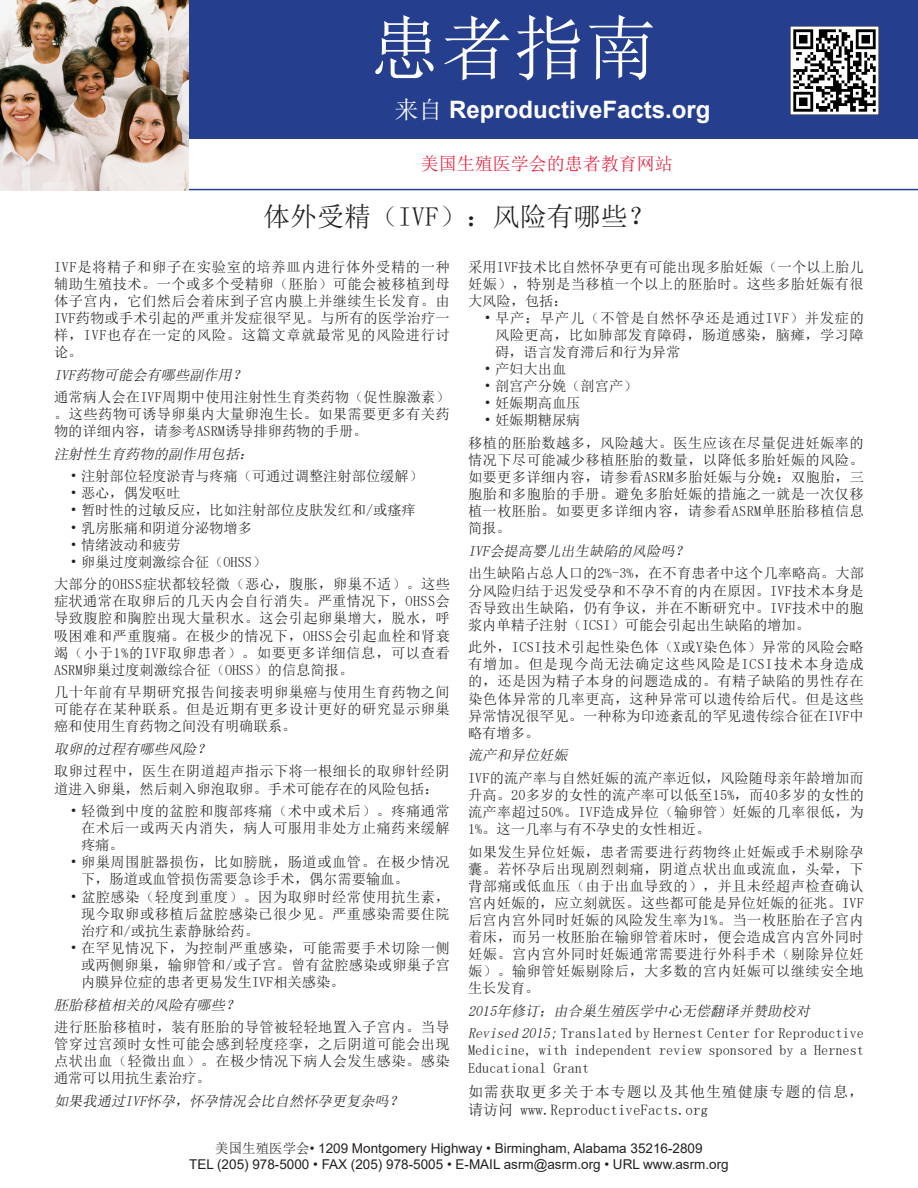
<style>
.page{position:relative;width:918px;height:1188px;background:#fff}
.page>*{position:absolute;margin:0;border:0;box-sizing:border-box;transform-origin:0 0}
.t1{font:72px "Sim Sun";color:#fff}
.t2{font:27px "Sim Sun";color:#231f20}
.t3{font:700 24px "Arial";color:#fff}
.t4{font:18px "Sim Sun";color:#e51836}
.t5{font:15px/18px "Sim Sun";letter-spacing:.06em;color:#231f20}
.t6{font:14.25px/17.1px "Sim Sun";letter-spacing:.015em;color:#231f20;text-align:justify}
.t7{font:italic 14.25px "Sim Sun";color:#231f20}
.t8{font:14.25px/17.1px "Sim Sun";letter-spacing:.035em;color:#231f20}
.t9{font:13.5px "Arial";color:#231f20}
.s1{font-family:"Sim Sun";font-weight:400}
.s2{font-style:italic}
.s3{font-family:"Sim Sun"}
</style>
<div class="page">
<div style="left:189px;top:0;width:729px;height:139px;background:#253f8e"></div>
<hr style="left:0;top:189px;width:918px;height:1px;background:#253f8e">
<img style="left:0;top:0;width:189px;height:191px">
<img style="left:791px;top:26px;width:88px;height:88px">
<p class="t1" style="left:369px;top:12px;width:289px">患者指南</p>
<p class="t3" style="left:394px;top:92px;width:318px"><span class="s1">来自</span> ReproductiveFacts.org</p>
<p class="t4" style="left:421px;top:155px;width:253px">美国生殖医学会的患者教育网站</p>
<p class="t2" style="left:263px;top:202px;width:393px">体外受精（IVF）：风险有哪些？</p>
<p class="t6" style="left:54px;top:258px;width:398px">IVF是将精子和卵子在实验室的培养皿内进行体外受精的一种辅助生殖技术。一个或多个受精卵（胚胎）可能会被移植到母体子宫内，它们然后会着床到子宫内膜上并继续生长发育。由IVF药物或手术引起的严重并发症很罕见。与所有的医学治疗一样，IVF也存在一定的风险。这篇文章就最常见的风险进行讨论。</p>
<p class="t7" style="left:54px;top:367px;width:197px">IVF药物可能会有哪些副作用？</p>
<p class="t6" style="left:54px;top:388px;width:397px">通常病人会在IVF周期中使用注射性生育类药物（促性腺激素）。这些药物可诱导卵巢内大量卵泡生长。如果需要更多有关药物的详细内容，请参考ASRM诱导排卵药物的手册。</p>
<p class="t7" style="left:54px;top:447px;width:204px">注射性生育药物的副作用包括：</p>
<p class="t6" style="left:70px;top:468px;width:354px">• 注射部位轻度淤青与疼痛（可通过调整注射部位缓解）</p>
<p class="t6" style="left:70px;top:485px;width:112px">• 恶心，偶发呕吐</p>
<p class="t6" style="left:70px;top:502px;width:347px">• 暂时性的过敏反应，比如注射部位皮肤发红和/或瘙痒</p>
<p class="t6" style="left:70px;top:519px;width:183px">• 乳房胀痛和阴道分泌物增多</p>
<p class="t6" style="left:70px;top:536px;width:112px">• 情绪波动和疲劳</p>
<p class="t6" style="left:70px;top:553px;width:198px">• 卵巢过度刺激综合征（OHSS）</p>
<p class="t6" style="left:54px;top:576px;width:397px">大部分的OHSS症状都较轻微（恶心，腹胀，卵巢不适）。这些症状通常在取卵后的几天内会自行消失。严重情况下，OHSS会导致腹腔和胸腔出现大量积水。这会引起卵巢增大，脱水，呼吸困难和严重腹痛。在极少的情况下，OHSS会引起血栓和肾衰竭（小于1%的IVF取卵患者）。如要更多详细信息，可以查看ASRM卵巢过度刺激综合征（OHSS）的信息简报。</p>
<p class="t6" style="left:54px;top:684px;width:397px">几十年前有早期研究报告间接表明卵巢癌与使用生育药物之间可能存在某种联系。但是近期有更多设计更好的研究显示卵巢癌和使用生育药物之间没有明确联系。</p>
<p class="t7" style="left:54px;top:742px;width:161px">取卵的过程有哪些风险？</p>
<p class="t6" style="left:54px;top:763px;width:397px">取卵过程中，医生在阴道超声指示下将一根细长的取卵针经阴道进入卵巢，然后刺入卵泡取卵。手术可能存在的风险包括：</p>
<p class="t6" style="left:81px;top:802px;width:370px;text-indent:-11px">• 轻微到中度的盆腔和腹部疼痛（术中或术后）。疼痛通常在术后一或两天内消失，病人可服用非处方止痛药来缓解疼痛。</p>
<p class="t8" style="left:81px;top:854px;width:370px;text-indent:-11px">• 卵巢周围脏器损伤，比如膀胱，肠道或血管。在极少情况下，肠道或血管损伤需要急诊手术，偶尔需要输血。</p>
<p class="t6" style="left:81px;top:888px;width:370px;text-indent:-11px">• 盆腔感染（轻度到重度）。因为取卵时经常使用抗生素，现今取卵或移植后盆腔感染已很少见。严重感染需要住院治疗和/或抗生素静脉给药。</p>
<p class="t6" style="left:81px;top:939px;width:371px;text-indent:-11px">• 在罕见情况下，为控制严重感染，可能需要手术切除一侧或两侧卵巢，输卵管和/或子宫。曾有盆腔感染或卵巢子宫内膜异位症的患者更易发生IVF相关感染。</p>
<p class="t7" style="left:54px;top:997px;width:190px">胚胎移植相关的风险有哪些？</p>
<p class="t6" style="left:54px;top:1018px;width:397px">进行胚胎移植时，装有胚胎的导管被轻轻地置入子宫内。当导管穿过宫颈时女性可能会感到轻度痉挛，之后阴道可能会出现点状出血（轻微出血）。在极少情况下病人会发生感染。感染通常可以用抗生素治疗。</p>
<p class="t7" style="left:54px;top:1094px;width:353px">如果我通过IVF怀孕，怀孕情况会比自然怀孕更复杂吗？</p>
<p class="t6" style="left:468px;top:258px;width:397px">采用IVF技术比自然怀孕更有可能出现多胎妊娠（一个以上胎儿妊娠），特别是当移植一个以上的胚胎时。这些多胎妊娠有很大风险，包括：</p>
<p class="t6" style="left:495px;top:309px;width:371px;text-indent:-11px">• 早产：早产儿（不管是自然怀孕还是通过IVF）并发症的风险更高，比如肺部发育障碍，肠道感染，脑瘫，学习障碍，语言发育滞后和行为异常</p>
<p class="t6" style="left:484px;top:361px;width:84px">• 产妇大出血</p>
<p class="t6" style="left:484px;top:378px;width:155px">• 剖宫产分娩（剖宫产）</p>
<p class="t6" style="left:484px;top:395px;width:98px">• 妊娠期高血压</p>
<p class="t6" style="left:484px;top:412px;width:98px">• 妊娠期糖尿病</p>
<p class="t6" style="left:468px;top:434px;width:397px">移植的胚胎数越多，风险越大。医生应该在尽量促进妊娠率的情况下尽可能减少移植胚胎的数量，以降低多胎妊娠的风险。如要更多详细内容，请参看ASRM多胎妊娠与分娩：双胞胎，三胞胎和多胞胎的手册。避免多胎妊娠的措施之一就是一次仅移植一枚胚胎。如要更多详细内容，请参看ASRM单胚胎移植信息简报。</p>
<p class="t7" style="left:468px;top:544px;width:225px">IVF会提高婴儿出生缺陷的风险吗？</p>
<p class="t6" style="left:468px;top:565px;width:398px">出生缺陷占总人口的2%-3%，在不育患者中这个几率略高。大部分风险归结于迟发受孕和不孕不育的内在原因。IVF技术本身是否导致出生缺陷，仍有争议，并在不断研究中。IVF技术中的胞浆内单精子注射（ICSI）可能会引起出生缺陷的增加。</p>
<p class="t6" style="left:468px;top:639px;width:397px">此外，ICSI技术引起性染色体（X或Y染色体）异常的风险会略有增加。但是现今尚无法确定这些风险是ICSI技术本身造成的，还是因为精子本身的问题造成的。有精子缺陷的男性存在染色体异常的几率更高，这种异常可以遗传给后代。但是这些异常情况很罕见。一种称为印迹紊乱的罕见遗传综合征在IVF中略有增多。</p>
<p class="t7" style="left:468px;top:748px;width:104px">流产和异位妊娠</p>
<p class="t6" style="left:468px;top:769px;width:398px">IVF的流产率与自然妊娠的流产率近似，风险随母亲年龄增加而升高。20多岁的女性的流产率可以低至15%，而40多岁的女性的流产率超过50%。IVF造成异位（输卵管）妊娠的几率很低，为1%。这一几率与有不孕史的女性相近。</p>
<p class="t6" style="left:468px;top:843px;width:397px">如果发生异位妊娠，患者需要进行药物终止妊娠或手术剔除孕囊。若怀孕后出现剧烈刺痛，阴道点状出血或流血，头晕，下背部痛或低血压（由于出血导致的），并且未经超声检查确认宫内妊娠的，应立刻就医。这些都可能是异位妊娠的征兆。IVF后宫内宫外同时妊娠的风险发生率为1%。当一枚胚胎在子宫内着床，而另一枚胚胎在输卵管着床时，便会造成宫内宫外同时妊娠。宫内宫外同时妊娠通常需要进行外科手术（剔除异位妊娠）。输卵管妊娠剔除后，大多数的宫内妊娠可以继续安全地生长发育。</p>
<p class="t7" style="left:468px;top:1004px;width:346px">2015年修订；由合巢生殖医学中心无偿翻译并赞助校对</p>
<p class="t6" style="left:468px;top:1025px;width:398px;line-height:17.5px"><span class="s2">Revised 2015;</span> Translated by Hernest Center for Reproductive Medicine, with independent review sponsored by a Hernest Educational Grant</p>
<p class="t5" style="left:468px;top:1083px;width:397px">如需获取更多关于本专题以及其他生殖健康专题的信息，请访问 www.ReproductiveFacts.org</p>
<p class="t9" style="left:215px;top:1139px;width:489px"><span class="s3">美国生殖医学会</span>• 1209 Montgomery Highway • Birmingham, Alabama 35216-2809</p>
<p class="t9" style="left:189px;top:1155px;width:541px">TEL (205) 978-5000 • FAX (205) 978-5005 • E-MAIL asrm@asrm.org • URL www.asrm.org</p>
</div>
